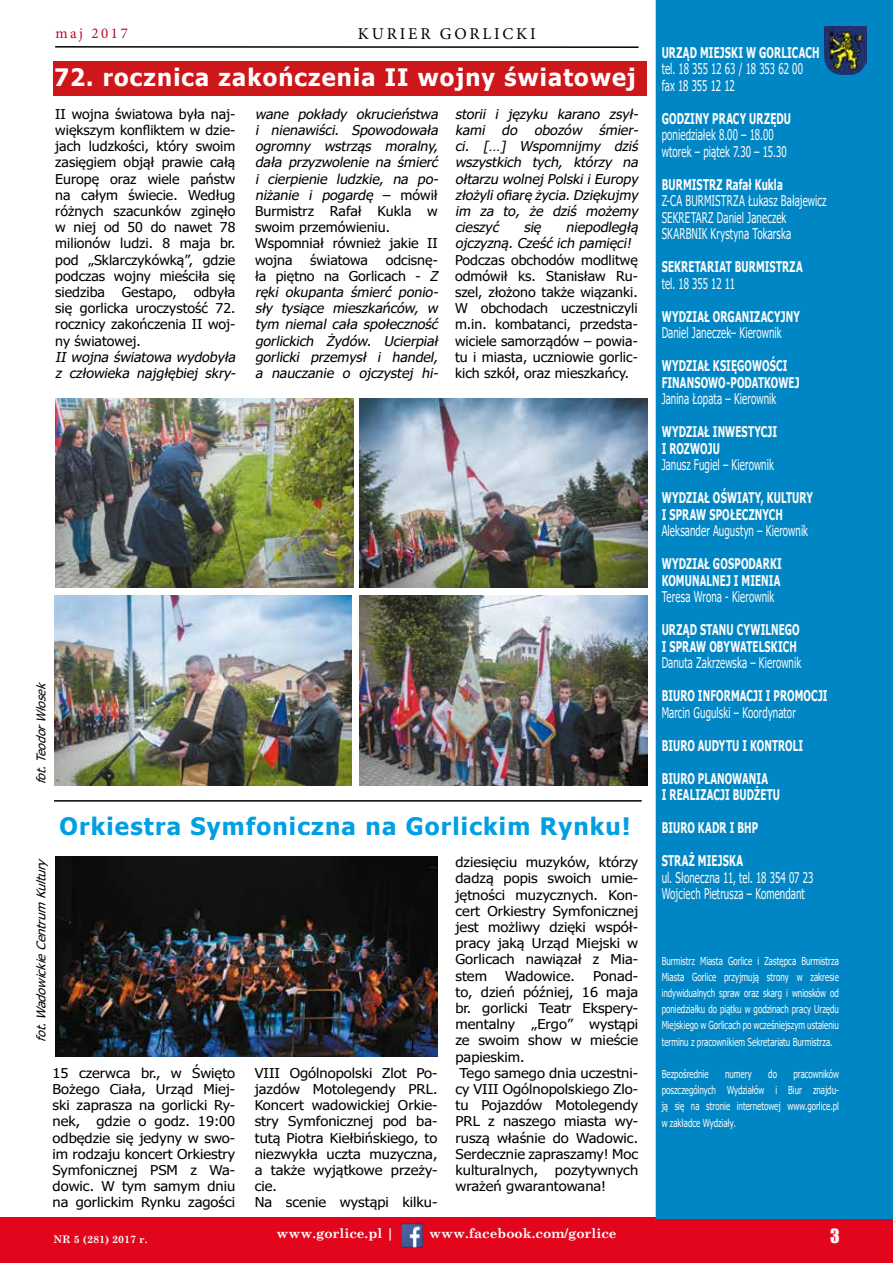
<style>
.page{position:relative;width:893px;height:1263px;background:#fff}
.page>*{position:absolute;margin:0;border:0;box-sizing:border-box;transform-origin:0 0}
.t1{font:700 24px "Tahoma";letter-spacing:.05em;color:#fff}
.t2{font:700 24px "Tahoma";letter-spacing:.05em;color:#009fe3}
.t3{font:18px "Impact";color:#f8f8f8}
.t4{font:16.5px "Minion Pro";letter-spacing:.17em;color:#000}
.t5{font:15px "Minion Pro";letter-spacing:.17em;color:#b80a2b}
.t6{font:700 14.7px/16.5px "Tahoma";letter-spacing:.015em;color:#fafafa;scale:.66 1}
.t7{font:14.7px/16.5px "Tahoma";letter-spacing:.01em;color:#fafafa;scale:.66 1}
.t8{font:14.7px/16.5px "Tahoma";letter-spacing:-.01em;color:#fafafa;scale:.66 1}
.t9{font:13.5px/16.2px "Tahoma";color:#000;text-align:justify;scale:1.09 1}
.t10{font:italic 13.5px/16.2px "Tahoma";color:#000;scale:1.05 1}
.t11{font:13.5px/16.2px "Tahoma";color:#000;text-align:justify;scale:1.05 1}
.t12{font:700 13.5px "Century Schoolbook";color:#fbfbfb}
.t13{font:italic 12px "Tahoma";color:#000}
.t14{font:10.95px/16.2px "Tahoma";color:#fafafa;text-align:justify;scale:.73 1}
.t15{font:700 10.5px "Century Schoolbook";color:#fafafa}
.s1{font-style:normal}
</style>
<div class="page">
<div style="left:0;top:1217px;width:893px;height:46px;background:#e3051c"></div>
<div style="left:656px;top:0;width:237px;height:1219px;background:#0086c5"></div>
<img style="left:824px;top:26px;width:42px;height:49px">
<hr style="left:55px;top:46px;width:584px;height:2px;background:#000">
<img style="left:400px;top:1221px;width:24px;height:27px">
<img style="left:55px;top:398px;width:298px;height:189px">
<img style="left:55px;top:857px;width:382px;height:200px">
<hr style="left:54px;top:800px;width:588px;height:2px;background:#000">
<img style="left:360px;top:398px;width:287px;height:189px">
<img style="left:360px;top:596px;width:287px;height:189px">
<img style="left:54px;top:596px;width:298px;height:189px">
<div style="left:54px;top:61px;width:593px;height:34px;background:#cd171a"></div>
<p class="t5" style="left:55px;top:23px;width:74px">maj 2017</p>
<p class="t4" style="left:358px;top:23px;width:179px">KURIER GORLICKI</p>
<h1 class="t1" style="left:54px;top:61px;width:583px">72. rocznica zakończenia II wojny światowej</h1>
<p class="t11" style="left:55px;top:106px;width:173px">II wojna światowa była naj&shy;większym konfliktem w dzie&shy;jach ludzkości, który swoim zasięgiem objął prawie całą Europę oraz wiele państw na całym świecie. Według różnych szacunków zginęło w niej od 50 do nawet 78 milionów ludzi. 8 maja br. pod „Sklarczykówką”, gdzie podczas wojny mieściła się siedziba Gestapo, odbyła się gorlicka uroczystość 72. rocznicy zakończenia II woj&shy;ny światowej.</p>
<p class="t10" style="left:55px;top:349px;width:176px">II woj na światowa wydobyła z człowieka najgłębiej skry-</p>
<p class="t10" style="left:255px;top:106px;width:179px">wane pokłady okrucieństwa i nienawiści. Spowodowała ogromny wstrząs moralny, dała przyzwolenie na śmierć i cierpienie ludzkie, na po&shy;niżanie i pogardę <span class="s1">– m ów i ł<br>Burmistrz Rafał Kukla w swoim przemówieniu.<br>Wspomniał również jakie II wojna</span></p>
<p class="t11" style="left:310px;top:252px;width:57px">światowa</p>
<p class="t10" style="left:255px;top:252px;width:179px;text-indent:131px"><span class="s1">odcisnę&shy;ła piętno na Gorlicach -</span> Z ręki okupanta śmierć ponio&shy;sły tysiące mieszkańców, w tym niemal cała społeczność gorlickich Żydów. Ucierpiał gorlicki przemysł i handel, a nauczanie o ojczystej hi-</p>
<p class="t10" style="left:455px;top:106px;width:179px;text-align:justify">storii i języku karano zsył&shy;kami do obozów śmier&shy;ci. […] Wspomnijmy dziś wszystkich tych, którzy na ołtarzu wolnej PolskiiEuropy złożyliofiarę życia.Dziękuj my im za to, że dziś możemy cieszyć</p>
<p class="t10" style="left:455px;top:220px;width:179px;text-indent:111px">niepodległą ojczyzną. Cześć ich pamięci!</p>
<p class="t11" style="left:455px;top:252px;width:176px">Podczas obchodów modlitwę odmówił ks. Stanisław Ru&shy;szel, złożono także wiązanki.<br>W obchodach uczestniczyli m.in. kombatanci, przedsta&shy;wiciele samorządów – powia&shy;tu i miasta, uczniowie gorlic&shy;kich szkół, oraz mieszkańcy.</p>
<p class="t10" style="left:524px;top:220px;width:21px">się</p>
<p class="t13" style="left:33px;top:784px;width:108px;rotate:-90deg">fot.TeodorWłosek</p>
<h1 class="t2" style="left:59px;top:809px;width:572px">Orkiestra Symfoniczna na Gorlickim Rynku!</h1>
<p class="t13" style="left:33px;top:1042px;width:189px;rotate:-90deg">fot.WadowickieCentrumKultury</p>
<p class="t9" style="left:53px;top:1065px;width:169px">15 czerwca br., w Święto Bożego Ciała, Urząd Miej&shy;ski zaprasza na gorlicki Ry&shy;nek, gdzie o godz. 19:00 odbędzie się jedyny w swo&shy;im rodzaju koncert Orkiestry Symfonicznej PSM z Wa&shy;dowic. W tym samym dniu na gorlickim Rynku zagości</p>
<p class="t9" style="left:255px;top:1065px;width:169px;text-align:left">VIII Ogólnopolski Zlot Po&shy;jazdów Motolegendy PRL.<br>Koncert wadowickiej Orkie&shy;stry Symfonicznej pod ba&shy;tutą Piotra Kiełbińskiego, to niezwykła uczta muzyczna, a także wyjątkowe przeży&shy;cie.<br>Na scenie wystąpi kilku-</p>
<p class="t9" style="left:455px;top:855px;width:169px">dziesięciu muzyków, którzy dadzą popis swoich umie&shy;jętności muzycznych. Kon&shy;cert Orkiestry Symfonicznej jest możliwy dzięki współ&shy;pracy jaką Urząd Miejski w Gorlicach nawiązał z Mia&shy;stem</p>
<p class="t9" style="left:505px;top:968px;width:66px">Wadowice.</p>
<p class="t9" style="left:593px;top:968px;width:43px">Ponad-</p>
<p class="t9" style="left:455px;top:984px;width:169px">to, dzień później, 16 maja</p>
<p class="t9" style="left:455px;top:1001px;width:169px">br. gorlicki Teatr Ekspery-</p>
<p class="t9" style="left:455px;top:1017px;width:169px">mentalny „Ergo” wystąpi</p>
<p class="t9" style="left:455px;top:1033px;width:169px">ze swoim show w mieście</p>
<p class="t9" style="left:455px;top:1049px;width:65px">papieskim.</p>
<p class="t9" style="left:460px;top:1065px;width:165px">Tego samego dnia uczestni-</p>
<p class="t9" style="left:455px;top:1082px;width:169px">cy VIII Ogólnopolskiego Zlo-</p>
<p class="t9" style="left:455px;top:1098px;width:169px">tu Pojazdów Motolegendy</p>
<p class="t9" style="left:455px;top:1114px;width:169px">PRL z naszego miasta wy-</p>
<p class="t9" style="left:455px;top:1130px;width:169px">ruszą właśnie do Wadowic.</p>
<p class="t9" style="left:455px;top:1146px;width:169px">Serdecznie zapraszamy! Moc</p>
<p class="t9" style="left:455px;top:1163px;width:169px">kulturalnych, pozytywnych</p>
<p class="t9" style="left:455px;top:1179px;width:140px">wrażeń gwarantowana!</p>
<p class="t6" style="left:662px;top:45px;width:241px">URZĄD MIEJSKI W GORLICACH</p>
<p class="t8" style="left:662px;top:61px;width:216px">tel. 18 355 12 63 / 18 353 62 00 fax 18 355 12 12</p>
<p class="t6" style="left:662px;top:111px;width:198px">GODZINY PRACY URZĘDU</p>
<p class="t7" style="left:662px;top:127px;width:191px">poniedziałek 8.00 – 18.00 wtorek – piątek 7.30 – 15.30</p>
<p class="t6" style="left:662px;top:177px;width:185px">BURMISTRZ Rafał Kukla</p>
<p class="t7" style="left:662px;top:193px;width:251px">Z-CA BURMISTRZA Łukasz Bałajewicz<br>SEKRETARZ Daniel Janeczek<br>SKARBNIK Krystyna Tokarska</p>
<p class="t6" style="left:662px;top:259px;width:215px">SEKRETARIAT BURMISTRZA</p>
<p class="t8" style="left:662px;top:276px;width:113px">tel. 18 355 12 11</p>
<p class="t6" style="left:662px;top:309px;width:211px">WYDZIAŁ ORGANIZACYJNY</p>
<p class="t7" style="left:662px;top:325px;width:183px">Daniel Janeczek– Kierownik</p>
<p class="t6" style="left:662px;top:358px;width:210px">WYDZIAŁ KSIĘGOWOŚCI<br>FINANSOWO-PODATKOWEJ</p>
<p class="t7" style="left:662px;top:391px;width:175px">Janina Łopata – Kierownik</p>
<p class="t6" style="left:662px;top:424px;width:176px">WYDZIAŁ INWESTYCJI<br>I ROZWOJU</p>
<p class="t7" style="left:662px;top:457px;width:171px">Janusz Fugiel – Kierownik</p>
<p class="t6" style="left:662px;top:490px;width:231px">WYDZIAŁ OŚWIATY, KULTURY<br>I SPRAW SPOŁECZNYCH</p>
<p class="t7" style="left:662px;top:523px;width:223px">Aleksander Augustyn – Kierownik</p>
<p class="t6" style="left:662px;top:556px;width:184px">WYDZIAŁ GOSPODARKI<br>KOMUNALNEJ I MIENIA</p>
<p class="t7" style="left:662px;top:589px;width:172px">Teresa Wrona - Kierownik</p>
<p class="t6" style="left:662px;top:622px;width:211px">URZĄD STANU CYWILNEGO<br>I SPRAW OBYWATELSKICH</p>
<p class="t7" style="left:662px;top:655px;width:213px">Danuta Zakrzewska – Kierownik</p>
<p class="t6" style="left:662px;top:688px;width:253px">BIURO INFORMACJI I PROMOCJI</p>
<p class="t7" style="left:662px;top:705px;width:205px">Marcin Gugulski – Koordynator</p>
<p class="t6" style="left:662px;top:738px;width:216px">BIURO AUDYTU I KONTROLI</p>
<p class="t6" style="left:662px;top:771px;width:181px">BIURO PLANOWANIA<br>I REALIZACJI BUDŻETU</p>
<p class="t6" style="left:662px;top:820px;width:148px">BIURO KADR I BHP</p>
<p class="t6" style="left:662px;top:853px;width:125px">STRAŻ MIEJSKA</p>
<p class="t7" style="left:662px;top:870px;width:231px">ul. Słoneczna 11, tel. 18 354 07 23<br>Wojciech Pietrusza – Komendant</p>
<p class="t14" style="left:662px;top:953px;width:244px">Burmistrz Miasta Gorlice i Zastępca Burmistrza Miasta Gorlice przyjmują strony w zakresie indywidualnych spraw oraz skarg i wniosków od poniedziałku do piątku w godzinach pracy Urzędu Miejskiego w Gorlicach po wcześniejszym ustaleniu terminu z pracownikiem Sekretariatu Burmistrza.</p>
<p class="t14" style="left:662px;top:1066px;width:66px">Bezpośrednie</p>
<p class="t14" style="left:725px;top:1066px;width:38px">numery</p>
<p class="t14" style="left:768px;top:1066px;width:13px">do</p>
<p class="t14" style="left:662px;top:1066px;width:244px;text-indent:132px">pracowników poszczególnych Wydziałów i Biur znajdu&shy;ją się na stronie internetowej www.gorlice.pl w zakładce Wydziały.</p>
<p class="t15" style="left:54px;top:1231px;width:96px">NR 5 (281) 2017 r.</p>
<p class="t12" style="left:276px;top:1223px;width:119px">www.gorlice.pl |</p>
<p class="t12" style="left:429px;top:1223px;width:189px">www.facebook.com/gorlice</p>
<h2 class="t3" style="left:830px;top:1222px;width:11px">3</h2>
</div>
